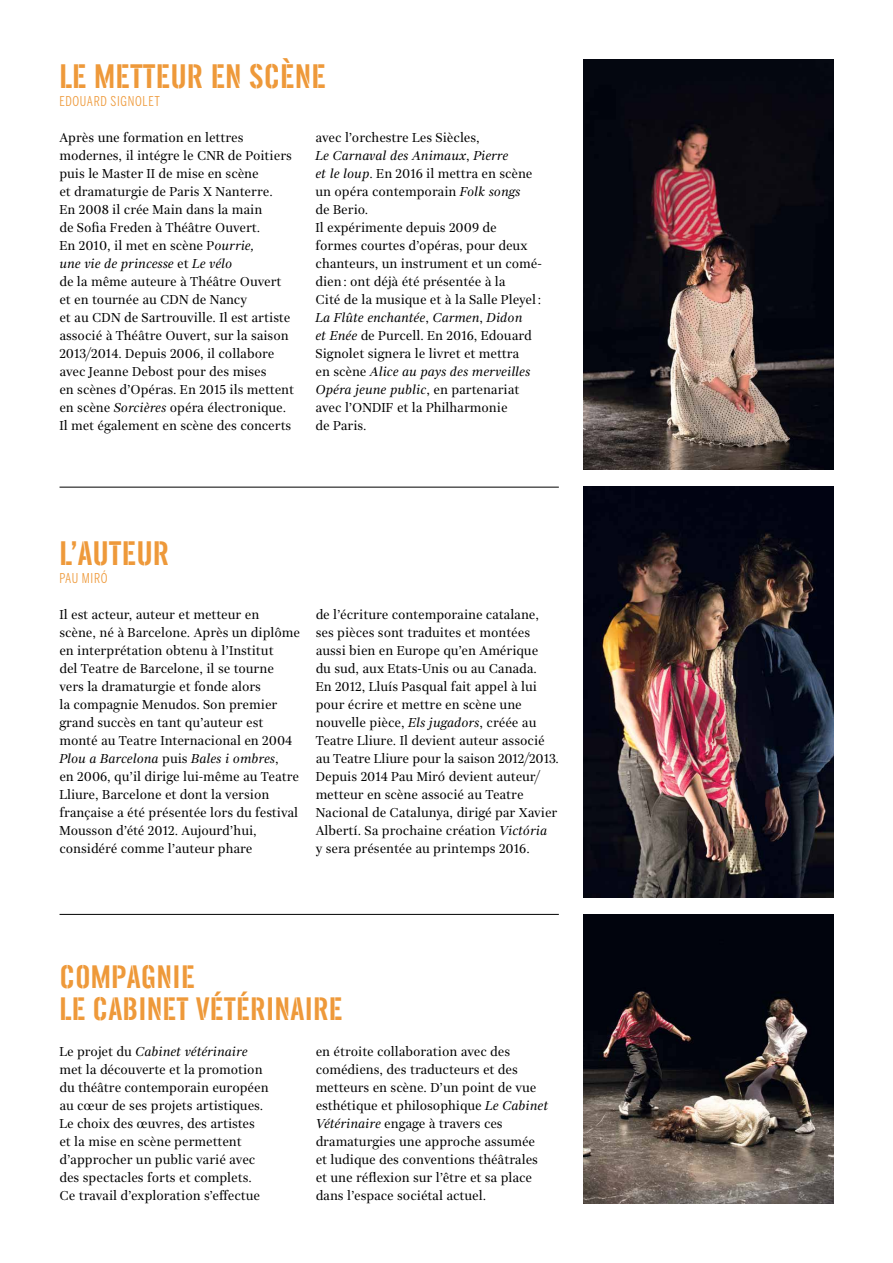
<style>
.page{position:relative;width:893px;height:1263px;background:#fff}
.page>*{position:absolute;margin:0;border:0;box-sizing:border-box;transform-origin:0 0}
.t1{font:33px "Trade Gothic Stencil Titre";color:#ee993a}
.t2{font:31.5px/31.5px "Trade Gothic Stencil Titre";color:#ee993a}
.t3{font:13.5px/18px "Cameron Beta B";color:#000}
.t4{font:13.5px "Benton Sans Comp";letter-spacing:.05em;color:#ee993a}
.s1{font-style:italic}
</style>
<div class="page">
<img style="left:583px;top:60px;width:250px;height:410px">
<img style="left:583px;top:487px;width:250px;height:410px">
<img style="left:583px;top:914px;width:250px;height:290px">
<hr style="left:60px;top:487px;width:499px;height:1px;background:#000">
<hr style="left:60px;top:914px;width:499px;height:1px;background:#000">
<h1 class="t1" style="left:59px;top:64px;width:268px">LE METTEUR EN SCÈNE</h1>
<p class="t4" style="left:59px;top:93px;width:102px">EDOUARD SIGNOLET</p>
<p class="t3" style="left:59px;top:129px;width:236px">Après une formation en lettres modernes, il intégre le CNR de Poitiers puis le Master II de mise en scène<br>et dramaturgie de Paris X Nanterre.<br>En 2008 il crée Main dans la main<br>de Sofia Freden à Théâtre Ouvert.<br>En 2010, il met en scène P<span class="s1">ourrie,<br>une vie de princesse</span> et <span class="s1">Le vélo<br></span>de la même auteure à Théâtre Ouvert et en tournée au CDN de Nancy<br>et au CDN de Sartrouville. Il est artiste associé à Théâtre Ouvert, sur la saison 2013/2014. Depuis 2006, il collabore avec Jeanne Debost pour des mises<br>en scènes d’Opéras. En 2015 ils mettent en scène <span class="s1">Sorcières</span> opéra électronique.<br>Il met également en scène des concerts</p>
<p class="t3" style="left:315px;top:129px;width:228px">avec l’orchestre Les Siècles,<br><span class="s1">Le Carnaval des Animaux</span>, <span class="s1">Pierre<br>et le loup</span>. En 2016 il mettra en scène un opéra contemporain <span class="s1">Folk songs<br></span>de Berio.<br>Il expérimente depuis 2009 de<br>formes courtes d’opéras, pour deux chanteurs, un instrument et un comé&shy;dien: ont déjà été présentée à la<br>Cité de la musique et à la Salle Pleyel:<br><span class="s1">La Flûte enchantée</span>, <span class="s1">Carmen</span>, <span class="s1">Didon<br>et Enée</span> de Purcell. En 2016, Edouard<br>Signolet signera le livret et mettra<br>en scène <span class="s1">Alice au pays des merveilles<br>Opéra jeune public</span>, en partenariat avec l’ONDIF et la Philharmonie<br>de Paris.</p>
<h1 class="t1" style="left:59px;top:541px;width:111px">L’AUTEUR</h1>
<p class="t4" style="left:59px;top:570px;width:50px">PAU MIRÓ</p>
<p class="t3" style="left:59px;top:606px;width:242px">Il est acteur, auteur et metteur en<br>scène, né à Barcelone. Après un diplôme en interprétation obtenu à l’Institut<br>del Teatre de Barcelone, il se tourne vers la dramaturgie et fonde alors<br>la compagnie Menudos. Son premier grand succès en tant qu’auteur est monté au Teatre Internacional en 2004<br><span class="s1">Plou a Barcelona</span> puis <span class="s1">Bales i ombres</span>,<br>en 2006, qu’il dirige lui-même au Teatre Lliure, Barcelone et dont la version française a été présentée lors du festival Mousson d’été 2012. Aujourd’hui, considéré comme l’auteur phare</p>
<p class="t3" style="left:316px;top:606px;width:245px">de l’écriture contemporaine catalane, ses pièces sont traduites et montées aussi bien en Europe qu’en Amérique<br>du sud, aux Etats-Unis ou au Canada.<br>En 2012, Lluís Pasqual fait appel à lui pour écrire et mettre en scène une nouvelle pièce, <span class="s1">Els jugadors</span>, créée au Teatre Lliure. Il devient auteur associé au Teatre Lliure pour la saison 2012/2013.<br>Depuis 2014 Pau Miró devient auteur/ metteur en scène associé au Teatre Nacional de Catalunya, dirigé par Xavier Albertí. Sa prochaine création <span class="s1">Victória<br></span>y sera présentée au printemps 2016.</p>
<h2 class="t2" style="left:59px;top:965px;width:285px">COMPAGNIE<br>LE CABINET VÉTÉRINAIRE</h2>
<p class="t3" style="left:59px;top:1042px;width:211px">Le projet du <span class="s1">Cabinet vétérinaire </span>met la découverte et la promotion du théâtre contemporain européen au cœur de ses projets artistiques.<br>Le choix des œuvres, des artistes et la mise en scène permettent d’approcher un public varié avec des spectacles forts et complets.<br>Ce travail d’exploration s’effectue</p>
<p class="t3" style="left:316px;top:1042px;width:234px">en étroite collaboration avec des comédiens, des traducteurs et des metteurs en scène. D’un point de vue esthétique et philosophique <span class="s1">Le Cabinet Vétérinaire</span> engage à travers ces dramaturgies une approche assumée et ludique des conventions théâtrales et une réflexion sur l’être et sa place dans l’espace sociétal actuel.</p>
</div>
